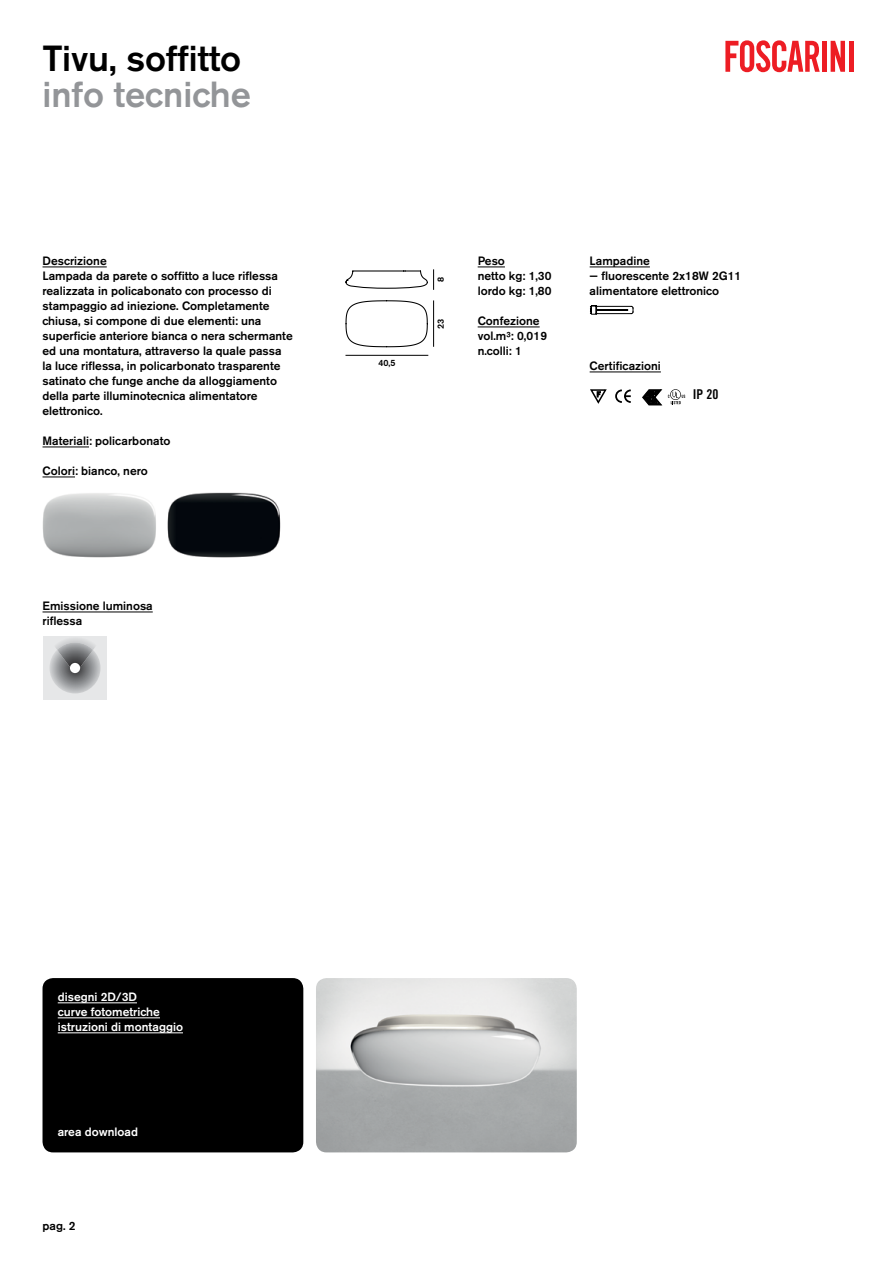
<style>
.page{position:relative;width:893px;height:1263px;background:#fff}
.page>*{position:absolute;margin:0;border:0;box-sizing:border-box;transform-origin:0 0}
.t1{font:500 36px "Akzidenz Grotesk BE";color:#000}
.t2{font:500 36px "Akzidenz Grotesk BE";color:#939598}
.t3{font:13.5px "Trade Gothic Bold Cond Twenty";color:#000}
.t4{font:500 12px/15px "Akzidenz Grotesk BE";color:#000}
.t5{font:500 12px/15px "Akzidenz Grotesk BE";color:#fff}
.t6{font:500 9px "Akzidenz Grotesk BE";color:#000}
</style>
<div class="page">
<hr style="left:43px;top:267px;width:64px;height:1px;background:#000">
<hr style="left:43px;top:447px;width:46px;height:1px;background:#000">
<hr style="left:43px;top:477px;width:32px;height:1px;background:#000">
<hr style="left:43px;top:612px;width:110px;height:1px;background:#000">
<svg style="left:478px;top:267px;width:27px;height:1px"></svg>
<hr style="left:478px;top:327px;width:62px;height:1px;background:#000">
<hr style="left:590px;top:267px;width:60px;height:1px;background:#000">
<hr style="left:590px;top:372px;width:71px;height:1px;background:#000">
<img style="left:316px;top:978px;width:261px;height:174px">
<img style="left:43px;top:493px;width:113px;height:65px">
<img style="left:167px;top:492px;width:114px;height:66px">
<svg style="left:590px;top:389px;width:17px;height:15px"></svg>
<svg style="left:642px;top:389px;width:20px;height:16px"></svg>
<svg style="left:615px;top:389px;width:16px;height:14px"></svg>
<svg style="left:668px;top:389px;width:17px;height:15px"></svg>
<svg style="left:345px;top:300px;width:83px;height:47px"></svg>
<hr style="left:345px;top:355px;width:83px;height:1px;background:#000">
<svg style="left:345px;top:269px;width:89px;height:21px"></svg>
<hr style="left:433px;top:300px;width:1px;height:47px;background:#000">
<svg style="left:831px;top:41px;width:14px;height:31px"></svg>
<div style="left:822px;top:41px;width:5px;height:31px;background:#ed1d24"></div>
<hr style="left:849px;top:41px;width:4px;height:31px;background:#ed1d24">
<svg style="left:725px;top:40px;width:95px;height:32px"></svg>
<div style="left:43px;top:978px;width:260px;height:174px;background:#000;border-radius:11px"></div>
<hr style="left:58px;top:1002px;width:79px;height:1px;background:#fff">
<hr style="left:58px;top:1017px;width:102px;height:1px;background:#fff">
<hr style="left:58px;top:1032px;width:125px;height:1px;background:#fff">
<svg style="left:590px;top:305px;width:44px;height:10px"></svg>
<div style="left:43px;top:636px;width:64px;height:64px;background:#e6e7e8"></div>
<svg style="left:50px;top:639px;width:51px;height:54px"></svg>
<img style="left:57px;top:642px;width:36px;height:26px">
<div style="left:70px;top:663px;width:10px;height:10px;background:#fff;border-radius:50%"></div>
<h1 class="t1" style="left:43px;top:36px;width:200px">Tivu, soffitto</h1>
<h1 class="t2" style="left:43px;top:72px;width:210px">info tecniche</h1>
<p class="t4" style="left:43px;top:253px;width:252px">Descrizione<br>Lampada da parete o soffitto a luce riflessa realizzata in policabonato con processo di stampaggio ad iniezione. Completamente chiusa, si compone di due elementi: una superficie anteriore bianca o nera schermante ed una montatura, attraverso la quale passa la luce riflessa, in policarbonato trasparente satinato che funge anche da alloggiamento della parte illuminotecnica alimentatore elettronico.</p>
<p class="t4" style="left:43px;top:433px;width:129px">Materiali: policarbonato</p>
<p class="t4" style="left:43px;top:463px;width:107px">Colori: bianco, nero</p>
<p class="t4" style="left:43px;top:598px;width:112px">Emissione luminosa riflessa</p>
<p class="t6" style="left:378px;top:357px;width:19px">40,5</p>
<p class="t6" style="left:435px;top:282px;width:7px;rotate:-90deg">8</p>
<p class="t6" style="left:435px;top:329px;width:12px;rotate:-90deg">23</p>
<p class="t4" style="left:478px;top:253px;width:75px">Peso<br>netto kg: 1,30 lordo kg: 1,80</p>
<p class="t4" style="left:478px;top:313px;width:71px">Confezione vol.m³: 0,019 n.colli: 1</p>
<p class="t4" style="left:590px;top:253px;width:62px">Lampadine</p>
<p class="t4" style="left:590px;top:268px;width:153px">— fluorescente 2x18W 2G11 alimentatore elettronico</p>
<p class="t4" style="left:590px;top:358px;width:73px">Certificazioni</p>
<p class="t3" style="left:693px;top:386px;width:27px">IP 20</p>
<p class="t5" style="left:58px;top:989px;width:127px">disegni 2D/3D<br>curve fotometriche istruzioni di montaggio</p>
<p class="t5" style="left:58px;top:1124px;width:82px">area download</p>
<p class="t4" style="left:43px;top:1218px;width:34px">pag. 2</p>
</div>
